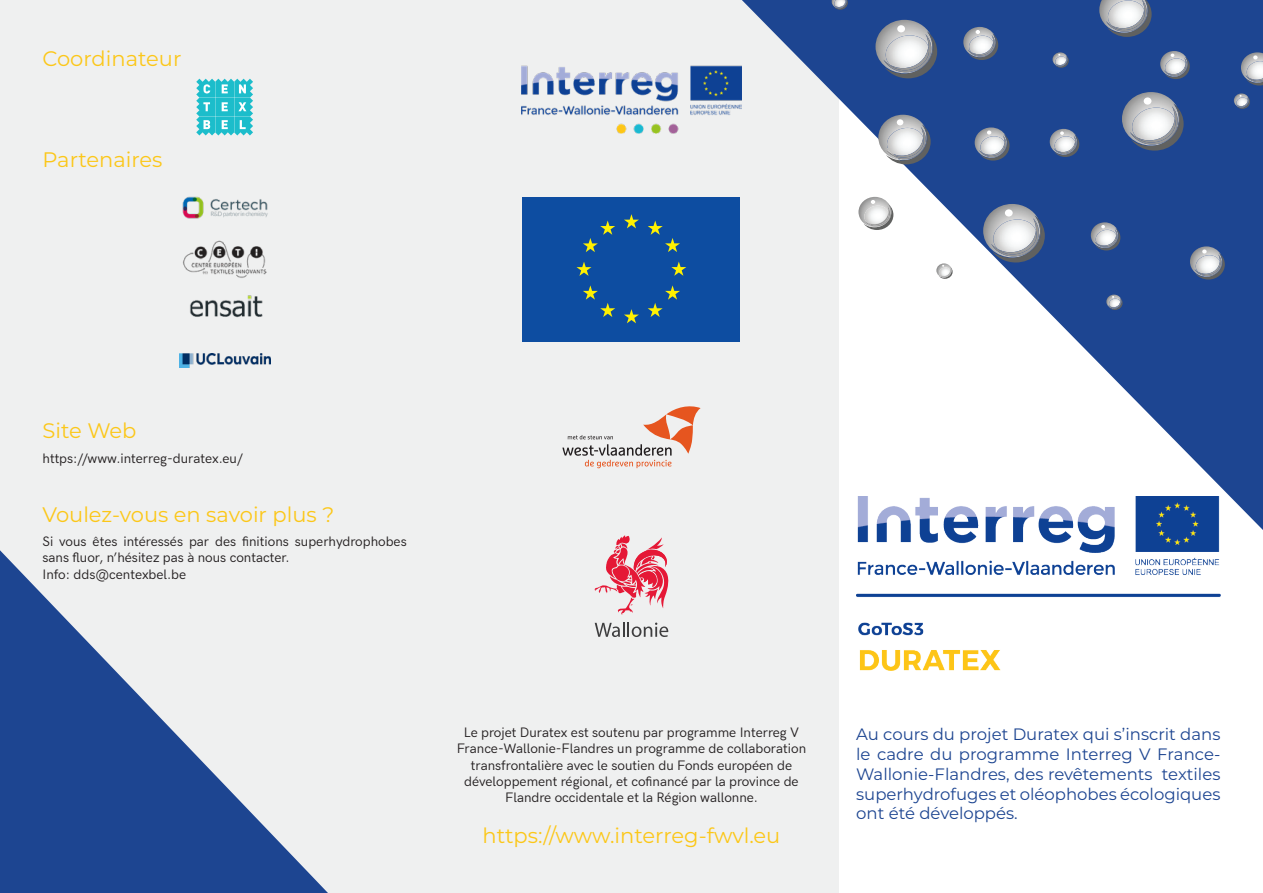
<style>
.page{position:relative;width:1263px;height:893px;background:#fff}
.page>*{position:absolute;margin:0;border:0;box-sizing:border-box;transform-origin:0 0}
.t1{font:21px "Montserrat";color:#fcc718}
.t2{font:16.5px/19.8px "Montserrat";color:#1d4591;text-align:justify}
.t3{font:13.5px/16.2px "HK Grotesk Pro";color:#231f20}
</style>
<div class="page">
<div style="left:0;top:0;width:839px;height:893px;background:#eff0f0"></div>
<svg style="left:0;top:550px;width:328px;height:343px;fill:#1d4591"></svg>
<svg style="left:742px;top:0;width:521px;height:530px"></svg>
<svg style="left:562px;top:406px;width:139px;height:62px"></svg>
<svg style="left:595px;top:535px;width:73px;height:80px"></svg>
<svg style="left:595px;top:622px;width:73px;height:15px"></svg>
<div style="left:523px;top:197px;width:217px;height:145px;background:#0d4da1"></div>
<svg style="left:624px;top:214px;width:15px;height:14px"></svg>
<svg style="left:583px;top:221px;width:32px;height:31px"></svg>
<svg style="left:576px;top:262px;width:15px;height:14px"></svg>
<svg style="left:583px;top:285px;width:32px;height:32px"></svg>
<svg style="left:624px;top:309px;width:15px;height:14px"></svg>
<svg style="left:648px;top:285px;width:32px;height:32px"></svg>
<svg style="left:671px;top:262px;width:15px;height:14px"></svg>
<svg style="left:648px;top:221px;width:32px;height:31px"></svg>
<img style="left:856px;top:497px;width:364px;height:174px">
<img style="left:521px;top:65px;width:220px;height:68px">
<img style="left:182px;top:196px;width:86px;height:23px">
<img style="left:183px;top:240px;width:84px;height:38px">
<img style="left:190px;top:295px;width:73px;height:23px">
<img style="left:179px;top:353px;width:91px;height:15px">
<svg style="left:884px;top:35px;width:53px;height:43px"></svg>
<img style="left:875px;top:20px;width:57px;height:53px">
<img style="left:911px;top:31px;width:22px;height:41px">
<img style="left:883px;top:34px;width:48px;height:38px">
<img style="left:883px;top:35px;width:45px;height:33px">
<img style="left:890px;top:46px;width:41px;height:24px">
<div style="left:897px;top:25px;width:8px;height:7px;background:#fff;border-radius:50%"></div>
<img style="left:878px;top:115px;width:49px;height:45px">
<img style="left:885px;top:128px;width:1px;height:28px">
<svg style="left:886px;top:119px;width:45px;height:45px"></svg>
<svg style="left:1107px;top:0;width:44px;height:37px"></svg>
<img style="left:1099px;top:0;width:48px;height:33px">
<img style="left:1147px;top:0;width:1px;height:32px">
<img style="left:1106px;top:0;width:41px;height:32px">
<img style="left:1106px;top:0;width:38px;height:28px">
<img style="left:1112px;top:10px;width:34px;height:20px">
<img style="left:1050px;top:129px;width:27px;height:26px">
<img style="left:1053px;top:136px;width:1px;height:16px">
<svg style="left:1054px;top:131px;width:25px;height:26px"></svg>
<img style="left:1160px;top:51px;width:27px;height:26px">
<svg style="left:1164px;top:54px;width:26px;height:25px"></svg>
<img style="left:1091px;top:222px;width:27px;height:26px">
<img style="left:1094px;top:230px;width:1px;height:16px">
<svg style="left:1095px;top:225px;width:25px;height:25px"></svg>
<svg style="left:1131px;top:107px;width:52px;height:44px"></svg>
<img style="left:1122px;top:92px;width:57px;height:54px">
<img style="left:1158px;top:104px;width:22px;height:41px">
<img style="left:1130px;top:106px;width:48px;height:39px">
<img style="left:1129px;top:108px;width:46px;height:32px">
<img style="left:1136px;top:119px;width:42px;height:23px">
<div style="left:1144px;top:97px;width:7px;height:8px;background:#fff;border-radius:50%"></div>
<svg style="left:992px;top:219px;width:53px;height:43px"></svg>
<img style="left:983px;top:204px;width:57px;height:53px">
<img style="left:1019px;top:215px;width:22px;height:42px">
<img style="left:991px;top:218px;width:48px;height:38px">
<img style="left:991px;top:219px;width:45px;height:33px">
<img style="left:998px;top:230px;width:41px;height:24px">
<div style="left:1005px;top:209px;width:8px;height:8px;background:#fff;border-radius:50%"></div>
<img style="left:963px;top:27px;width:32px;height:30px">
<svg style="left:968px;top:30px;width:30px;height:30px"></svg>
<img style="left:975px;top:127px;width:32px;height:31px">
<img style="left:979px;top:136px;width:1px;height:19px">
<svg style="left:980px;top:131px;width:29px;height:30px"></svg>
<img style="left:858px;top:197px;width:33px;height:30px">
<img style="left:863px;top:206px;width:1px;height:18px">
<svg style="left:864px;top:200px;width:29px;height:30px"></svg>
<img style="left:1190px;top:246px;width:32px;height:31px">
<img style="left:1194px;top:255px;width:1px;height:19px">
<svg style="left:1195px;top:249px;width:30px;height:31px"></svg>
<img style="left:1241px;top:52px;width:22px;height:31px">
<img style="left:1245px;top:61px;width:1px;height:19px">
<svg style="left:1246px;top:55px;width:17px;height:31px"></svg>
<img style="left:1052px;top:52px;width:15px;height:14px">
<svg style="left:1054px;top:54px;width:15px;height:14px"></svg>
<img style="left:936px;top:263px;width:15px;height:14px">
<svg style="left:938px;top:265px;width:14px;height:14px"></svg>
<img style="left:1106px;top:295px;width:15px;height:14px">
<svg style="left:1108px;top:296px;width:14px;height:14px"></svg>
<img style="left:1234px;top:93px;width:15px;height:15px">
<svg style="left:1236px;top:95px;width:14px;height:14px"></svg>
<img style="left:832px;top:0;width:2px;height:8px">
<svg style="left:834px;top:0;width:14px;height:10px"></svg>
<svg style="left:196px;top:79px;width:57px;height:56px;background:#4dcad5"></svg>
<p class="t1" style="left:43px;top:44px;width:140px">Coordinateur</p>
<p class="t1" style="left:43px;top:146px;width:122px">Partenaires</p>
<p class="t1" style="left:43px;top:417px;width:95px">Site Web</p>
<p class="t3" style="left:43px;top:451px;width:202px">https://www.interreg-duratex.eu/</p>
<p class="t1" style="left:43px;top:500px;width:293px">Voulez-vous en savoir plus ?</p>
<p class="t3" style="left:43px;top:534px;width:366px">Si vous êtes intéressés par des finitions superhydrophobes sans fluor, n’hésitez pas à nous contacter.</p>
<p class="t3" style="left:43px;top:566px;width:145px">Info: dds@centexbel.be</p>
<p class="t3" style="left:457px;top:725px;width:351px;text-align:center">Le projet Duratex est soutenu par programme Interreg V France-Wallonie-Flandres un programme de collaboration transfrontalière avec le soutien du Fonds européen de développement régional, et cofinancé par la province de Flandre occidentale et la Région wallonne.</p>
<p class="t1" style="left:483px;top:821px;width:299px">https://www.interreg-fwvl.eu</p>
<p class="t2" style="left:856px;top:724px;width:366px">Au cours du projet Duratex qui s’inscrit dans le cadre du programme Interreg V France-Wallonie-Flandres, des revêtements textiles superhydrofuges et oléophobes écologiques ont été développés.</p>
</div>
